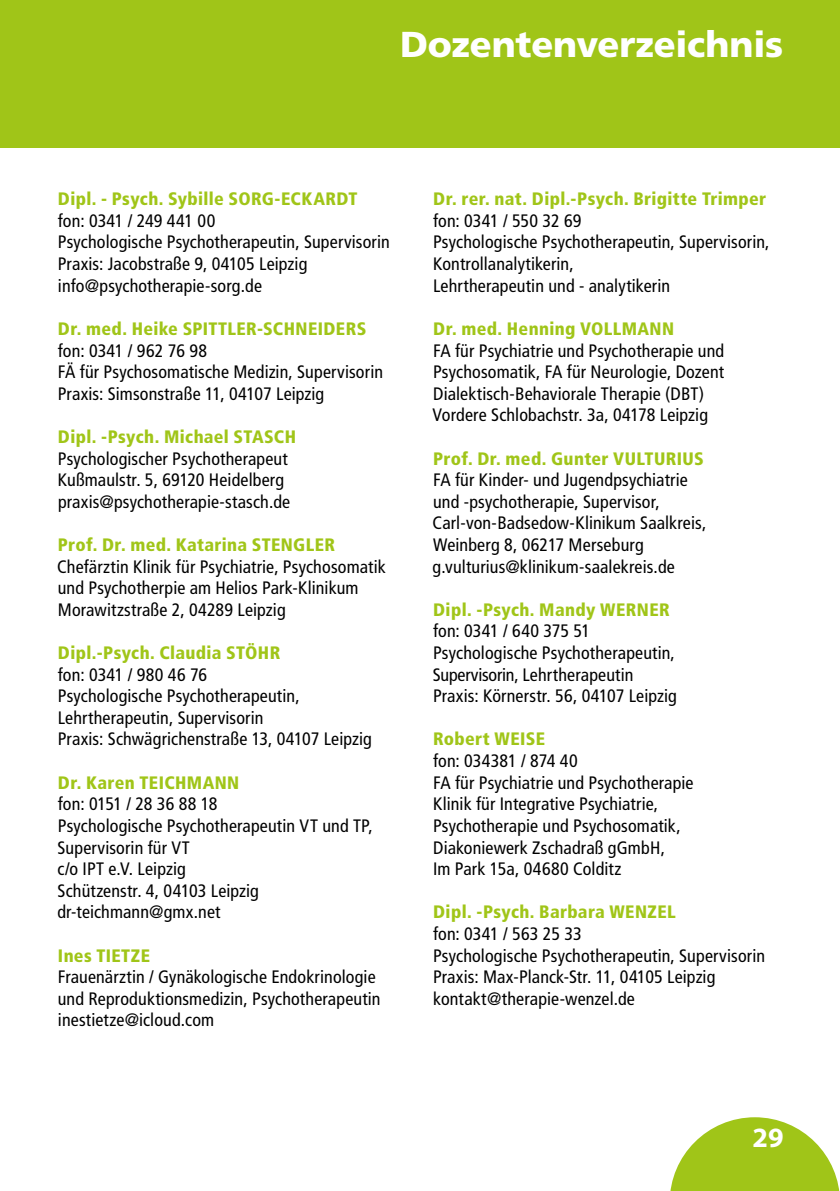
<style>
.page{position:relative;width:840px;height:1191px;background:#fff}
.page>*{position:absolute;margin:0;border:0;box-sizing:border-box;transform-origin:0 0}
.t1{font:900 36px "Frutiger LT Std";letter-spacing:-.005em;color:#fff}
.t2{font:700 28px "Myriad Pro";color:#fff}
.t3{font:condensed 18px/21.6px "Frutiger LT Std";letter-spacing:.01em;color:#000}
.t4{font:900 condensed 18px "Frutiger LT Std";letter-spacing:.02em;color:#a0c518}
</style>
<div class="page">
<div style="left:0;top:0;width:839px;height:147px;background:#a0c518"></div>
<svg style="left:670px;top:1117px;width:169px;height:74px"></svg>
<h1 class="t1" style="left:400px;top:23px;width:384px">Dozentenverzeichnis</h1>
<p class="t4" style="left:58px;top:188px;width:301px">Dipl. - Psych. Sybille SORG-ECKARDT</p>
<p class="t3" style="left:58px;top:210px;width:333px">fon: 0341 / 249 441 00<br>Psychologische Psychotherapeutin, Supervisorin Praxis: Jacobstraße 9, 04105 Leipzig info@psychotherapie-sorg.de</p>
<p class="t4" style="left:58px;top:318px;width:310px">Dr. med. Heike SPITTLER-SCHNEIDERS</p>
<p class="t3" style="left:58px;top:339px;width:326px">fon: 0341 / 962 76 98<br>FÄ für Psychosomatische Medizin, Supervisorin<br>Praxis: Simsonstraße 11, 04107 Leipzig</p>
<p class="t4" style="left:58px;top:426px;width:239px">Dipl. -Psych. Michael STASCH</p>
<p class="t3" style="left:58px;top:447px;width:234px">Psychologischer Psychotherapeut<br>Kußmaulstr. 5, 69120 Heidelberg praxis@psychotherapie-stasch.de</p>
<p class="t4" style="left:58px;top:534px;width:278px">Prof. Dr. med. Katarina STENGLER</p>
<p class="t3" style="left:57px;top:555px;width:330px">Chefärztin Klinik für Psychiatrie, Psychosomatik und Psychotherpie am Helios Park-Klinikum<br>Morawitzstraße 2, 04289 Leipzig</p>
<p class="t4" style="left:58px;top:642px;width:224px">Dipl.-Psych. Claudia STÖHR</p>
<p class="t3" style="left:58px;top:663px;width:315px">fon: 0341 / 980 46 76<br>Psychologische Psychotherapeutin, Lehrtherapeutin, Supervisorin<br>Praxis: Schwägrichenstraße 13, 04107 Leipzig</p>
<p class="t4" style="left:58px;top:771px;width:183px">Dr. Karen TEICHMANN</p>
<p class="t3" style="left:57px;top:793px;width:316px">fon: 0151 / 28 36 88 18<br>Psychologische Psychotherapeutin VT und TP,<br>Supervisorin für VT<br>c/o IPT e.V. Leipzig<br>Schützenstr. 4, 04103 Leipzig dr-teichmann@gmx.net</p>
<p class="t4" style="left:58px;top:944px;width:93px">Ines TIETZE</p>
<p class="t3" style="left:58px;top:966px;width:324px">Frauenärztin / Gynäkologische Endokrinologie und Reproduktionsmedizin, Psychotherapeutin inestietze@icloud.com</p>
<p class="t4" style="left:433px;top:188px;width:334px">Dr. rer. nat. Dipl.-Psych. Brigitte Trimper</p>
<p class="t3" style="left:433px;top:210px;width:338px">fon: 0341 / 550 32 69<br>Psychologische Psychotherapeutin, Supervisorin, Kontrollanalytikerin,<br>Lehrtherapeutin und - analytikerin</p>
<p class="t4" style="left:433px;top:318px;width:242px">Dr. med. Henning VOLLMANN</p>
<p class="t3" style="left:432px;top:339px;width:293px">FA für Psychiatrie und Psychotherapie und Psychosomatik, FA für Neurologie, Dozent Dialektisch-Behaviorale Therapie (DBT)<br>Vordere Schlobachstr. 3a, 04178 Leipzig</p>
<p class="t4" style="left:433px;top:447px;width:272px">Prof. Dr. med. Gunter VULTURIUS</p>
<p class="t3" style="left:432px;top:469px;width:275px">FA für Kinder- und Jugendpsychiatrie und -psychotherapie, Supervisor, Carl-von-Badsedow-Klinikum Saalkreis, Weinberg 8, 06217 Merseburg g.vulturius@klinikum-saalekreis.de</p>
<p class="t4" style="left:433px;top:598px;width:238px">Dipl. -Psych. Mandy WERNER</p>
<p class="t3" style="left:432px;top:620px;width:245px">fon: 0341 / 640 375 51<br>Psychologische Psychotherapeutin,<br>Supervisorin, Lehrtherapeutin<br>Praxis: Körnerstr. 56, 04107 Leipzig</p>
<p class="t4" style="left:433px;top:728px;width:113px">Robert WEISE</p>
<p class="t3" style="left:433px;top:750px;width:262px">fon: 034381 / 874 40<br>FA für Psychiatrie und Psychotherapie<br>Klinik für Integrative Psychiatrie,<br>Psychotherapie und Psychosomatik,<br>Diakoniewerk Zschadraß gGmbH,<br>Im Park 15a, 04680 Colditz</p>
<p class="t4" style="left:433px;top:901px;width:244px">Dipl. -Psych. Barbara WENZEL</p>
<p class="t3" style="left:433px;top:923px;width:333px">fon: 0341 / 563 25 33<br>Psychologische Psychotherapeutin, Supervisorin Praxis: Max-Planck-Str. 11, 04105 Leipzig kontakt@therapie-wenzel.de</p>
<h2 class="t2" style="left:752px;top:1119px;width:33px">29</h2>
</div>
